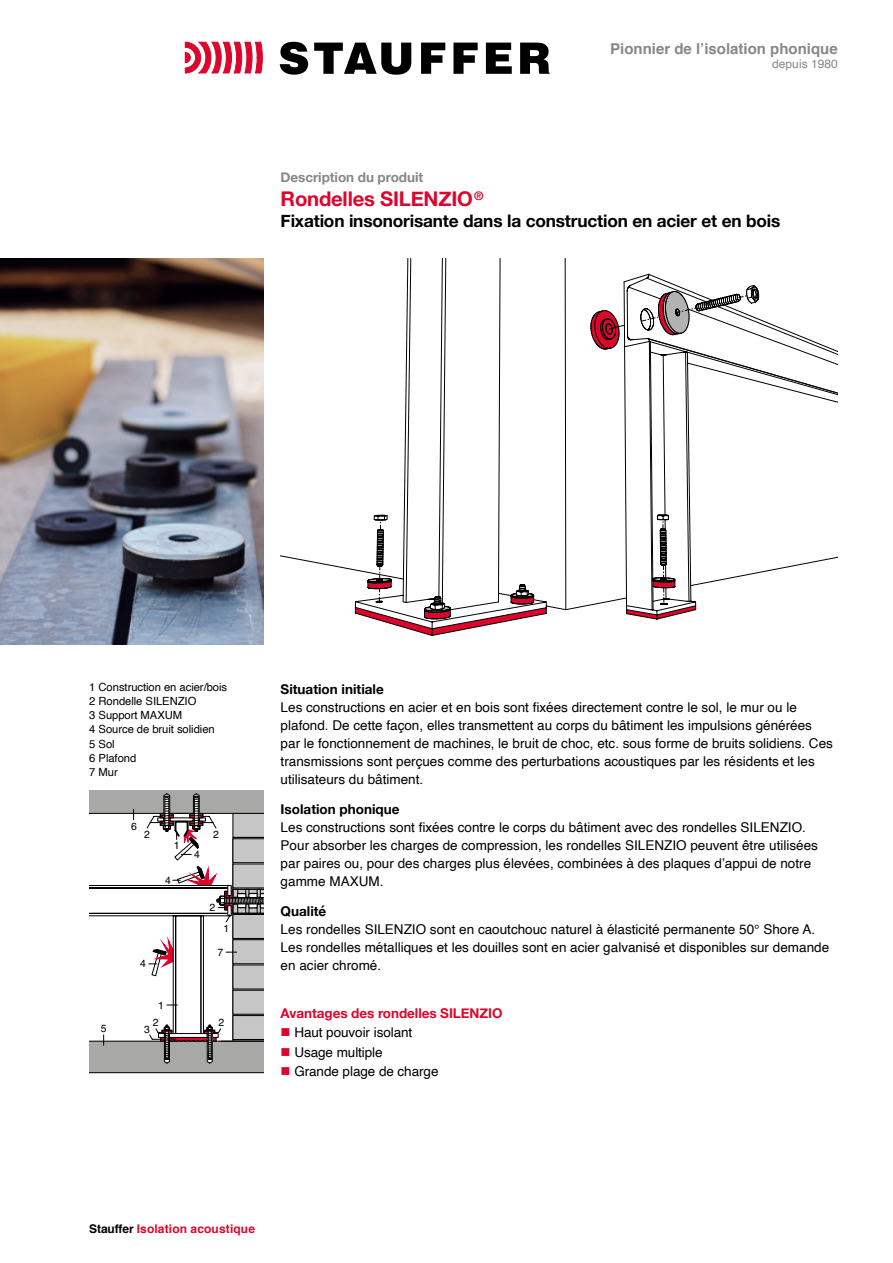
<style>
.page{position:relative;width:893px;height:1263px;background:#fff}
.page>*{position:absolute;margin:0;border:0;box-sizing:border-box;transform-origin:0 0}
.Titel_1{font:700 20.25px "Helvetica Neue";letter-spacing:-.01em;color:#dd052b}
.Titel_1_Untertitel{font:700 17.25px "Helvetica Neue";letter-spacing:-.01em;color:#000}
.t1{font:700 15px "Helvetica";color:#878787}
.Fliesstext{font:13.5px/18px "Helvetica";color:#000}
.Titel_2{font:700 13.5px "Helvetica Neue";color:#000}
.Titel_2_Rot{font:700 13.5px "Helvetica Neue";letter-spacing:-.005em;color:#dd052b}
.Dokumententitel{font:700 13.5px "Helvetica Neue";letter-spacing:-.005em;color:#878787}
.t2{font:700 12px "Helvetica";letter-spacing:.01em;color:#dd052b}
.t3{font:12px "Helvetica";color:#878787}
.Legende{font:11.25px/14.2px "Helvetica";letter-spacing:-.005em;color:#000}
.t4{font:10.65px "Helvetica";color:#000}
.t5{font:10.35px "Helvetica";color:#000}
.s1{color:#000}
</style>
<div class="page">
<svg style="left:185px;top:42px;width:78px;height:32px"></svg>
<svg style="left:280px;top:42px;width:28px;height:33px"></svg>
<svg style="left:314px;top:43px;width:97px;height:32px"></svg>
<svg style="left:421px;top:43px;width:24px;height:31px"></svg>
<svg style="left:453px;top:43px;width:25px;height:31px"></svg>
<svg style="left:486px;top:43px;width:26px;height:31px"></svg>
<svg style="left:520px;top:43px;width:30px;height:31px"></svg>
<img style="left:0;top:259px;width:264px;height:385px">
<svg style="left:281px;top:259px;width:557px;height:377px"></svg>
<svg style="left:89px;top:790px;width:175px;height:283px"></svg>
<p class="t1" style="left:610px;top:36px;width:229px">Pionnier de l’isolation phonique</p>
<p class="t3" style="left:772px;top:54px;width:67px">depuis 1980</p>
<p class="Dokumententitel" style="left:281px;top:166px;width:144px">Description du produit</p>
<p class="Titel_1" style="left:281px;top:183px;width:204px">Rondelles SILENZIO<sup>®</sup></p>
<p class="Titel_1_Untertitel" style="left:281px;top:208px;width:501px">Fixation insonorisante dans la construction en acier et en bois</p>
<p class="Legende" style="left:89px;top:680px;width:139px">1 Construction en acier/bois<br>2 Rondelle SILENZIO<br>3 Support MAXUM<br>4 Source de bruit solidien<br>5 Sol<br>6 Plafond<br>7 Mur</p>
<p class="t5" style="left:131px;top:819px;width:7px">6</p>
<p class="t5" style="left:144px;top:826px;width:7px">2</p>
<p class="t5" style="left:213px;top:826px;width:7px">2</p>
<p class="t4" style="left:174px;top:837px;width:7px">1</p>
<p class="t5" style="left:194px;top:846px;width:7px">4</p>
<p class="t5" style="left:165px;top:872px;width:7px">4</p>
<p class="t5" style="left:209px;top:899px;width:7px">2</p>
<p class="t5" style="left:223px;top:920px;width:7px">1</p>
<p class="t5" style="left:217px;top:944px;width:7px">7</p>
<p class="t5" style="left:101px;top:1021px;width:7px">5</p>
<p class="t5" style="left:140px;top:956px;width:7px">4</p>
<p class="t5" style="left:158px;top:997px;width:7px">1</p>
<p class="t5" style="left:153px;top:1015px;width:7px">2</p>
<p class="t5" style="left:219px;top:1015px;width:7px">2</p>
<p class="t5" style="left:144px;top:1022px;width:7px">3</p>
<p class="Titel_2" style="left:281px;top:678px;width:105px">Situation initiale</p>
<p class="Fliesstext" style="left:281px;top:698px;width:554px">Les constructions en acier et en bois sont fixées directement contre le sol, le mur ou le plafond. De cette façon, elles transmettent au corps du bâtiment les impulsions générées par le fonctionnement de machines, le bruit de choc, etc. sous forme de bruits solidiens. Ces transmissions sont perçues comme des perturbations acoustiques par les résidents et les utilisateurs du bâtiment.</p>
<p class="Titel_2" style="left:281px;top:798px;width:120px">Isolation phonique</p>
<p class="Fliesstext" style="left:281px;top:818px;width:539px">Les constructions sont fixées contre le corps du bâtiment avec des rondelles SILENZIO.<br>Pour absorber les charges de compression, les rondelles SILENZIO peuvent être utilisées par paires ou, pour des charges plus élevées, combinées à des plaques d’appui de notre gamme MAXUM.</p>
<p class="Titel_2" style="left:281px;top:900px;width:47px">Qualité</p>
<p class="Fliesstext" style="left:281px;top:920px;width:550px">Les rondelles SILENZIO sont en caoutchouc naturel à élasticité permanente 50° Shore A.<br>Les rondelles métalliques et les douilles sont en acier galvanisé et disponibles sur demande en acier chromé.</p>
<p class="Titel_2_Rot" style="left:281px;top:1002px;width:223px">Avantages des rondelles SILENZIO</p>
<p class="Fliesstext" style="left:294px;top:1024px;width:120px">Haut pouvoir isolant</p>
<p class="Fliesstext" style="left:294px;top:1043px;width:90px">Usage multiple</p>
<p class="Fliesstext" style="left:294px;top:1063px;width:146px">Grande plage de charge</p>
<p class="t2" style="left:89px;top:1219px;width:167px"><span class="s1">Stauffer</span> Isolation acoustique</p>
</div>
